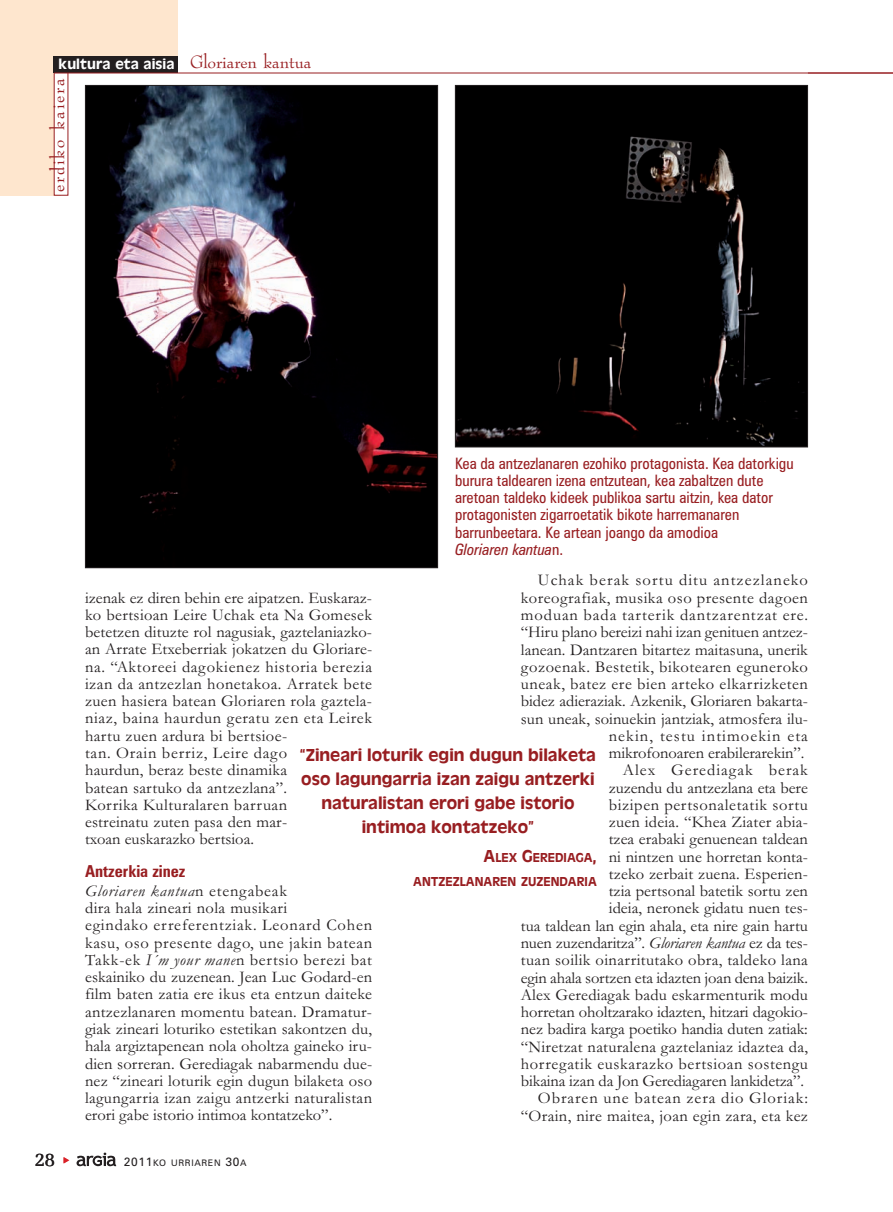
<style>
.page{position:relative;width:893px;height:1212px;background:#fff}
.page>*{position:absolute;margin:0;border:0;box-sizing:border-box;transform-origin:0 0}
.t1{font:21px "Bernadette";letter-spacing:.09em;color:#981e21}
.t2{font:19.5px "Memoir";color:#231f20}
.t3{font:18px/24px "Antique Olive";color:#981e21;text-align:center}
.t4{font:16.5px/17.2px "Garamond";letter-spacing:.01em;color:#231f20}
.t5{font:700 condensed 16.5px "Zurich BT";color:#981e21}
.t6{font:condensed 15.75px/17.2px "Zurich BT";color:#981e21}
.t7{font:15px "Antique Olive";letter-spacing:.005em;color:#fff}
.t8{font:13.5px/24px "Antique Olive";color:#981e21;text-align:right}
.t9{font:9px "Zurich BT";letter-spacing:.075em;color:#231f20}
.s1{font-family:"Bernadette";font-size:21px;color:#981e21}
.s2{font-style:italic}
.s3{font-size:18px}
.s4{font-size:12px}
</style>
<div class="page">
<svg style="left:77px;top:1152px;width:39px;height:14px"></svg>
<div style="left:0;top:0;width:178px;height:59px;background:#fee6ce"></div>
<div style="left:0;top:0;width:61px;height:196px;background:#fee6ce"></div>
<div style="left:54px;top:73px;width:14px;height:122px;background:#fff"></div>
<div style="left:54px;top:57px;width:124px;height:16px;background:#231f20"></div>
<hr style="left:54px;top:73px;width:839px;height:1px;background:#981e21">
<div style="left:457px;top:87px;width:349px;height:358px;background:#000"></div>
<div style="left:455px;top:85px;width:353px;height:362px;border:1px solid #231f20"></div>
<img style="left:87px;top:87px;width:349px;height:479px">
<p class="t7" style="left:59px;top:59px;width:254px">kultura eta aisia <span class="s1">Gloriaren kantua</span></p>
<p class="t1" style="left:49px;top:192px;width:116px;rotate:-90deg">erdiko kaiera</p>
<p class="t6" style="left:455px;top:456px;width:340px">Kea da antzezlanaren ezohiko protagonista. Kea datorkigu burura taldearen izena entzutean, kea zabaltzen dute aretoan taldeko kideek publikoa sartu aitzin, kea dator protagonisten zigarroetatik bikote harremanaren barrunbeetara. Ke artean joango da amodioa<br><span class="s2">Gloriaren kantua</span>n.</p>
<p class="t4" style="left:521px;top:573px;width:289px;text-align:right">Uchak berak sortu ditu antzezlaneko koreografiak, musika oso presente dagoen moduan bada tarterik dantzarentzat ere. “Hiru plano bereizi nahi izan genituen antzez&shy;lanean. Dantzaren bitartez maitasuna, unerik gozoenak. Bestetik, bikotearen eguneroko uneak, batez ere bien arteko elkarrizketen bidez adieraziak. Azkenik, Gloriaren bakarta&shy;sun uneak, soinuekin jantziak, atmosfera ilu&shy;nekin, testu intimoekin eta mikrofonoaren erabilerarekin”.<br>Alex Gerediagak berak<br>zuzendu du antzezlana eta bere<br>bizipen pertsonaletatik sortu<br>zuen ideia. “Khea Ziater abia-<br>tzea erabaki genuenean taldean<br>ni nintzen une horretan konta-<br>tzeko zerbait zuena. Esperien-<br>tzia pertsonal batetik sortu zen<br>ideia, neronek gidatu nuen tes-<br>tua taldean lan egin ahala, eta nire gain hartu nuen zuzendaritza”. <span class="s2">Gloriaren kantua</span> ez da tes&shy;tuan soilik oinarritutako obra, taldeko lana egin ahala sortzen eta idazten joan dena baizik.<br>Alex Gerediagak badu eskarmenturik modu horretan oholtzarako idazten, hitzari dagokio&shy;nez badira karga poetiko handia duten zatiak: “Niretzat naturalena gaztelaniaz idaztea da, horregatik euskarazko bertsioan sostengu bikaina izan da Jon Gerediagaren lankidetza”.<br>Obraren une batean zera dio Gloriak: “Orain, nire maitea, joan egin zara, eta kez</p>
<p class="t4" style="left:85px;top:591px;width:289px">izenak ez diren behin ere aipatzen. Euskaraz&shy;ko bertsioan Leire Uchak eta Na Gomesek betetzen dituzte rol nagusiak, gaztelaniazko&shy;an Arrate Etxeberriak jokatzen du Gloriare&shy;na. “Aktoreei dagokienez historia berezia izan da antzezlan honetakoa. Arratek bete zuen hasiera batean Gloriaren rola gaztela&shy;niaz, baina haurdun geratu zen eta Leirek hartu zuen ardura bi bertsioe-<br>tan. Orain berriz, Leire dago<br>haurdun, beraz beste dinamika<br>batean sartuko da antzezlana”.<br>Korrika Kulturalaren barruan<br>estreinatu zuten pasa den mar-<br>txoan euskarazko bertsioa.</p>
<p class="t5" style="left:85px;top:865px;width:102px">Antzerkia zinez</p>
<p class="t4" style="left:85px;top:884px;width:289px"><span class="s2">Gloriaren kantua</span>n etengabeak<br>dira hala zineari nola musikari<br>egindako erreferentziak. Leonard Cohen kasu, oso presente dago, une jakin batean Takk-ek <span class="s2">I´m your mane</span>n bertsio berezi bat eskainiko du zuzenean. Jean Luc Godard-en film baten zatia ere ikus eta entzun daiteke antzezlanaren momentu batean. Dramatur&shy;giak zineari loturiko estetikan sakontzen du, hala argiztapenean nola oholtza gaineko iru&shy;dien sorreran. Gerediagak nabarmendu due&shy;nez “zineari loturik egin dugun bilaketa oso lagungarria izan zaigu antzerki naturalistan erori gabe istorio intimoa kontatzeko”.</p>
<p class="t3" style="left:300px;top:744px;width:298px">“Zineari loturik egin dugun bilaketa oso lagungarria izan zaigu antzerki naturalistan erori gabe istorio intimoa kontatzeko”</p>
<p class="t8" style="left:413px;top:846px;width:185px"><span class="s3">A</span>LEX <span class="s3">G</span>EREDIAGA<span class="s3">,<br></span>ANTZEZLANAREN ZUZENDARIA</p>
<p class="t2" style="left:35px;top:1151px;width:22px">28</p>
<p class="t9" style="left:124px;top:1160px;width:124px"><span class="s4">2011</span>KO URRIAREN <span class="s4">30</span>A</p>
</div>
